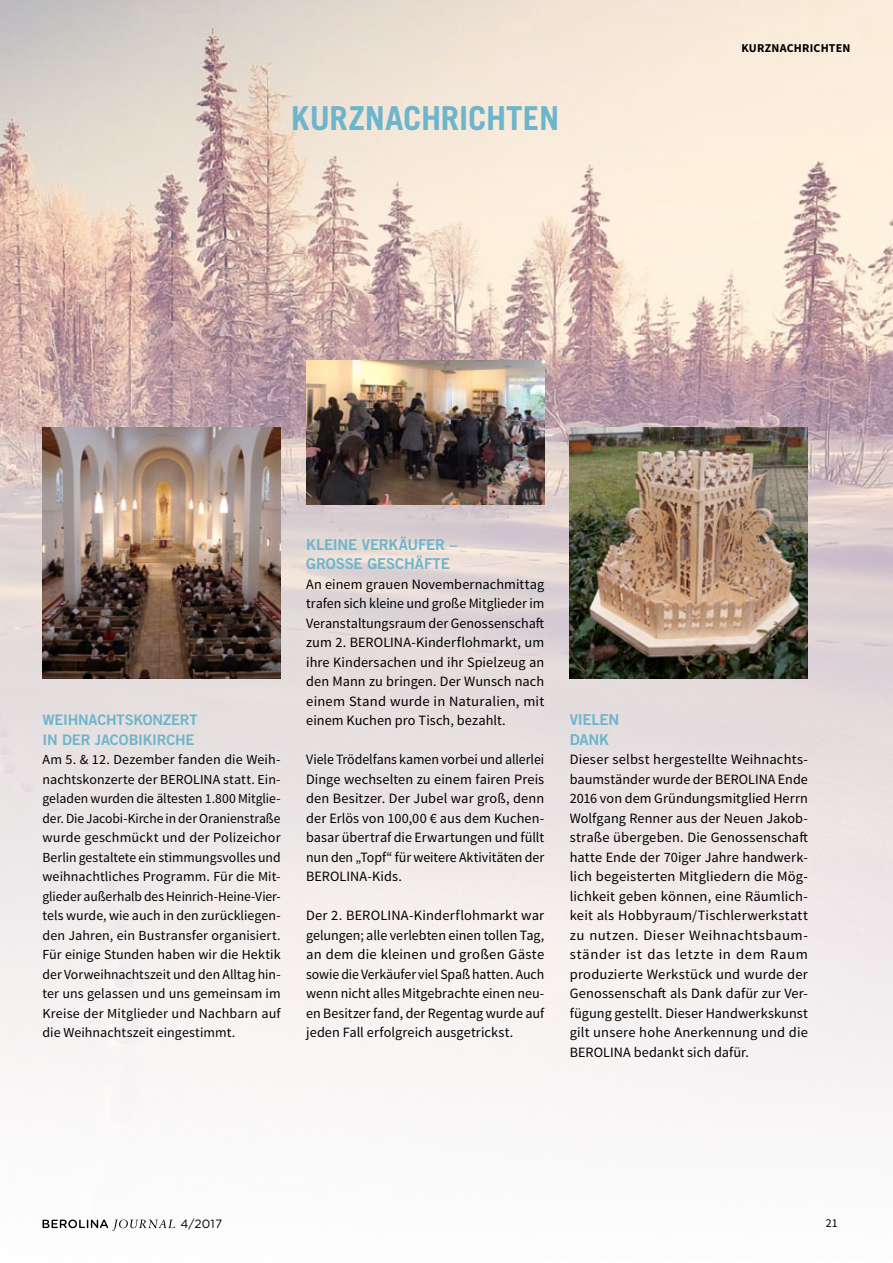
<style>
.page{position:relative;width:893px;height:1263px;background:#fff}
.page>*{position:absolute;margin:0;border:0;box-sizing:border-box;transform-origin:0 0}
.t1{font:700 33px "Trade Gothic LT Std";color:#6db5cb}
.t2{font:15px/19.5px "Trade Gothic LT Std Bd 2";letter-spacing:-.015em;color:#6db5cb}
.t3{font:14.55px/19.5px "Trade Gothic LT Std Bd 2";letter-spacing:-.015em;color:#6db5cb}
.t4{font:14.25px/19.5px "Source Sans Pro";letter-spacing:.005em;color:#000;text-align:justify}
.t5{font:13.8px/19.5px "Source Sans Pro";letter-spacing:.005em;color:#000;text-align:justify}
.t6{font:700 12px "Source Sans Pro";color:#000}
.t7{font:12px "Gotham Rounded";color:#000}
.t8{font:12px "Source Sans Pro";color:#000}
</style>
<div class="page">
<img style="left:0;top:0;width:893px;height:1228px">
<svg style="left:43px;top:1219px;width:132px;height:12px"></svg>
<img style="left:43px;top:427px;width:238px;height:252px">
<img style="left:306px;top:360px;width:238px;height:144px">
<img style="left:570px;top:427px;width:238px;height:252px">
<h1 class="t1" style="left:291px;top:98px;width:185px">KURZNACH RICHT</h1>
<h1 class="t1" style="left:523px;top:98px;width:33px">EN</h1>
<p class="t6" style="left:741px;top:40px;width:24px">KURZNACHRICHTEN</p>
<p class="t3" style="left:43px;top:710px;width:157px">WEIHNACHTSKONZERT<br>IN DER JACOBIKIRCHE</p>
<p class="t5" style="left:43px;top:750px;width:240px">Am 5. &amp; 12. Dezember fanden die Weih&shy;nachtskonzerte der BEROLINA statt. Ein&shy;geladen wurden die ältesten 1.800 Mitglie&shy;der. Die Jacobi-Kirche in der Oranienstraße wurde geschmückt und der Polizeichor Berlin gestaltete ein stimmungsvolles und weihnachtliches Programm. Für die Mit&shy;glieder außerhalb des Heinrich-Heine-Vier&shy;tels wurde, wie auch in den zurückliegen&shy;den Jahren, ein Bustransfer organisiert.<br>Für einige Stunden haben wir die Hektik der Vorweihnachtszeit und den Alltag hin&shy;ter uns gelassen und uns gemeinsam im Kreise der Mitglieder und Nachbarn auf die Weihnachtszeit eingestimmt.</p>
<p class="t2" style="left:306px;top:534px;width:153px">KLEINE VERKÄUFER –<br>GROSSE GESCHÄFTE</p>
<p class="t4" style="left:306px;top:574px;width:240px">An einem grauen Novembernachmittag trafen sich kleine und große Mitglieder im Veranstaltungsraum der Genossenschaft zum 2. BEROLINA-Kinderflohmarkt, um ihre Kindersachen und ihr Spielzeug an den Mann zu bringen. Der Wunsch nach einem Stand wurde in Naturalien, mit einem Kuchen pro Tisch, bezahlt.</p>
<p class="t4" style="left:306px;top:750px;width:240px">Viele Trödelfans kamen vorbei und allerlei Dinge wechselten zu einem fairen Preis den Besitzer. Der Jubel war groß, denn der Erlös von 100,00 € aus dem Kuchen&shy;basar übertraf die Erwartungen und füllt nun den „Topf“ für weitere Aktivitäten der BEROLINA-Kids.</p>
<p class="t4" style="left:306px;top:906px;width:240px">Der 2. BEROLINA-Kinderflohmarkt war gelungen; alle verlebten einen tollen Tag, an dem die kleinen und großen Gäste sowie die Verkäufer viel Spaß hatten. Auch wenn nicht alles Mitgebrachte einen neu&shy;en Besitzer fand, der Regentag wurde auf jeden Fall erfolgreich ausgetrickst.</p>
<p class="t2" style="left:570px;top:710px;width:23px">VIELEN<br>DAN</p>
<p class="t2" style="left:599px;top:729px;width:12px">K</p>
<p class="t4" style="left:570px;top:750px;width:240px">Dieser selbst hergestellte Weihnachts&shy;baumständer wurde der BEROLINA Ende 2016 von dem Gründungsmitglied Herrn Wolfgang Renner aus der Neuen Jakob&shy;straße übergeben. Die Genossenschaft hatte Ende der 70iger Jahre handwerk&shy;lich begeisterten Mitgliedern die Mög&shy;lichkeit geben können, eine Räumlich&shy;keit als Hobbyraum/Tischlerwerkstatt zu nutzen. Dieser Weihnachtsbaum&shy;ständer ist das letzte in dem Raum produzierte Werkstück und wurde der Genossenschaft als Dank dafür zur Ver&shy;fügung gestellt. Dieser Handwerkskunst gilt unsere hohe Anerkennung und die BEROLINA bedankt sich dafür.</p>
<p class="t7" style="left:180px;top:1215px;width:43px">4/2017</p>
<p class="t8" style="left:826px;top:1215px;width:13px">21</p>
</div>
